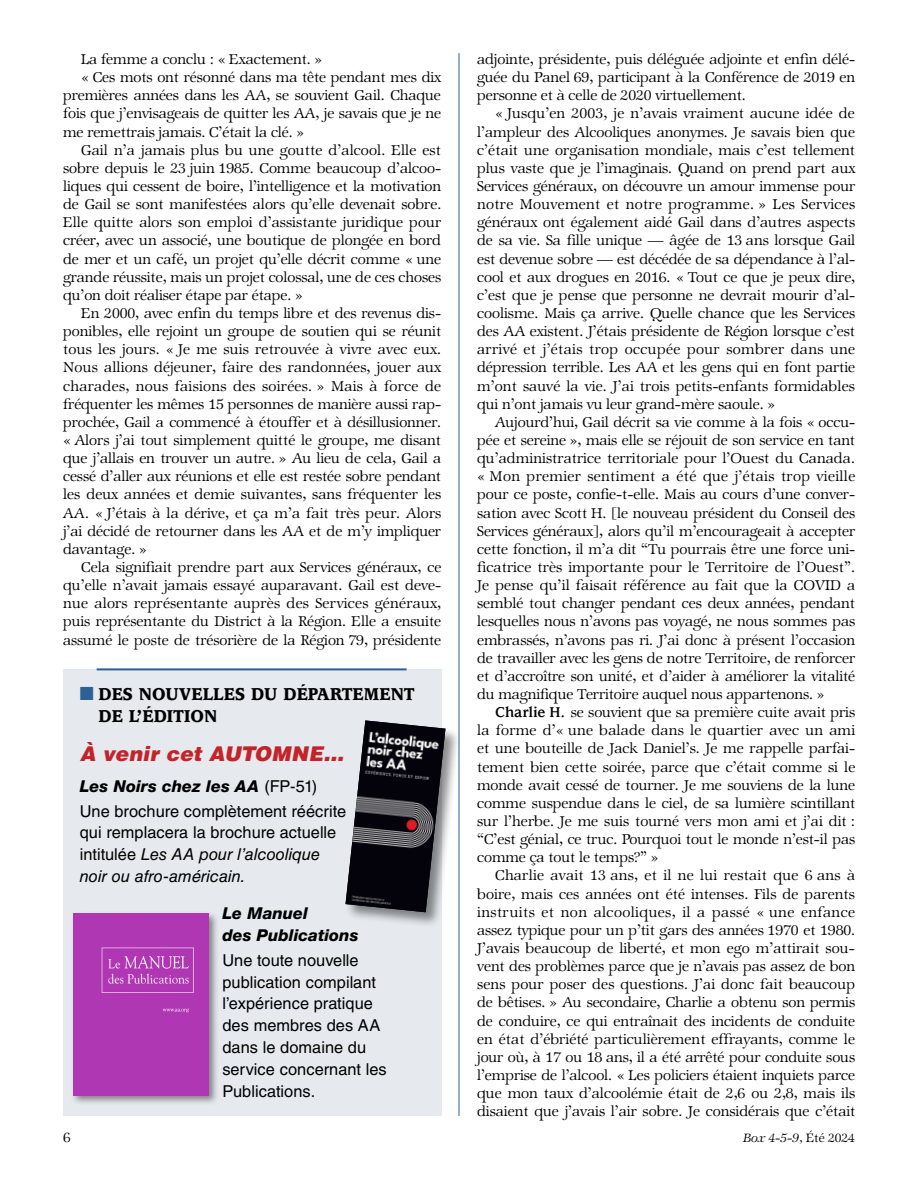
<style>
.page{position:relative;width:918px;height:1188px;background:#fff}
.page>*{position:absolute;margin:0;border:0;box-sizing:border-box;transform-origin:0 0}
.t1{font:italic 900 20.4px "Helvetica LT Std";letter-spacing:.01em;color:#c2242a}
.t2{font:900 19.05px/21.8px "Usherwood Std";color:#000;scale:.94 1}
.t3{font:16.35px/21.9px "Helvetica LT Std";color:#000}
.t4{font:italic 800 16.35px/21.9px "Helvetica Neue LT Std";letter-spacing:.005em;color:#000}
.t5{font:300 15.75px/18.1px "Zapf Internatl IT Cby BT";letter-spacing:-.005em;color:#000;text-align:justify}
.t6{font:300 15.75px "Zapf Internatl IT Cby BT";letter-spacing:.015em;color:#000}
.t7{font:300 15.75px "Zapf Internatl IT Cby BT";letter-spacing:.02em;color:#000}
.t8{font:300 15px "Zapf Internatl IT Cby BT";color:#000}
.t9{font:italic 300 13.5px "Zapf Internatl IT Cby BT";color:#000}
.s1{color:#2e6095}
.s2{font-family:"Helvetica LT Std";font-weight:400;font-style:normal}
.s3{font-style:italic}
.s4{font-family:"Usherwood Std";font-weight:700}
.s5{font-style:normal}
</style>
<div class="page">
<hr style="left:459px;top:53px;width:1px;height:1063px;background:#2e6095">
<div style="left:63px;top:670px;width:378px;height:446px;background:#e6eaee"></div>
<hr style="left:97px;top:668px;width:310px;height:2px;background:#2e6095">
<div style="left:70px;top:910px;width:149px;height:195px;background:#000;opacity:.45"></div>
<div style="left:73px;top:914px;width:136px;height:182px;background:#b037b3"></div>
<div style="left:344px;top:719px;width:117px;height:208px;background:#000;opacity:.45"></div>
<img style="left:346px;top:720px;width:100px;height:192px">
<p class="t5" style="left:81px;top:50px;width:243px">La femme a conclu : « Exactement. »</p>
<p class="t5" style="left:81px;top:68px;width:362px">« Ces mots ont résonné dans ma tête pendant mes dix</p>
<p class="t5" style="left:63px;top:87px;width:379px">premières années dans les AA, se souvient Gail. Chaque</p>
<p class="t5" style="left:63px;top:105px;width:380px">fois que j’envisageais de quitter les AA, je savais que je ne</p>
<p class="t5" style="left:63px;top:123px;width:243px">me remettrais jamais. C’était la clé. »</p>
<p class="t5" style="left:81px;top:141px;width:361px">Gail n’a jamais plus bu une goutte d’alcool. Elle est</p>
<p class="t5" style="left:63px;top:159px;width:380px">sobre depuis le 23 juin 1985. Comme beaucoup d’alcoo-</p>
<p class="t5" style="left:63px;top:177px;width:380px">liques qui cessent de boire, l’intelligence et la motivation</p>
<p class="t5" style="left:63px;top:195px;width:380px">de Gail se sont manifestées alors qu’elle devenait sobre.</p>
<p class="t5" style="left:63px;top:214px;width:379px">Elle quitte alors son emploi d’assistante juridique pour</p>
<p class="t5" style="left:63px;top:232px;width:379px">créer, avec un associé, une boutique de plongée en bord</p>
<p class="t5" style="left:63px;top:250px;width:380px">de mer et un café, un projet qu’elle décrit comme « une</p>
<p class="t5" style="left:63px;top:268px;width:380px">grande réussite, mais un projet colossal, une de ces choses</p>
<p class="t5" style="left:63px;top:286px;width:241px">qu’on doit réaliser étape par étape. »</p>
<p class="t5" style="left:81px;top:304px;width:362px">En 2000, avec enfin du temps libre et des revenus dis-</p>
<p class="t5" style="left:63px;top:322px;width:380px">ponibles, elle rejoint un groupe de soutien qui se réunit</p>
<p class="t6" style="left:63px;top:340px;width:380px">tous les jours. « Je me suis retrouvée à vivre avec eux.</p>
<p class="t5" style="left:63px;top:359px;width:380px">Nous allions déjeuner, faire des randonnées, jouer aux</p>
<p class="t7" style="left:63px;top:376px;width:379px">charades, nous faisions des soirées. » Mais à force de</p>
<p class="t5" style="left:63px;top:395px;width:380px">fréquenter les mêmes 15 personnes de manière aussi rap-</p>
<p class="t5" style="left:63px;top:413px;width:380px">prochée, Gail a commencé à étouffer et à désillusionner.</p>
<p class="t5" style="left:63px;top:431px;width:379px">« Alors j’ai tout simplement quitté le groupe, me disant</p>
<p class="t5" style="left:63px;top:449px;width:380px">que j’allais en trouver un autre. » Au lieu de cela, Gail a</p>
<p class="t5" style="left:63px;top:468px;width:380px">cessé d’aller aux réunions et elle est restée sobre pendant</p>
<p class="t5" style="left:63px;top:486px;width:380px">les deux années et demie suivantes, sans fréquenter les</p>
<p class="t5" style="left:63px;top:504px;width:380px">AA. « J’étais à la dérive, et ça m’a fait très peur. Alors</p>
<p class="t5" style="left:63px;top:522px;width:379px">j’ai décidé de retourner dans les AA et de m’y impliquer</p>
<p class="t5" style="left:63px;top:540px;width:85px">davantage. »</p>
<p class="t5" style="left:81px;top:558px;width:362px">Cela signifiait prendre part aux Services généraux, ce</p>
<p class="t5" style="left:63px;top:576px;width:380px">qu’elle n’avait jamais essayé auparavant. Gail est deve-</p>
<p class="t6" style="left:63px;top:594px;width:380px">nue alors représentante auprès des Services généraux,</p>
<p class="t5" style="left:63px;top:613px;width:380px">puis représentante du District à la Région. Elle a ensuite</p>
<p class="t5" style="left:63px;top:631px;width:380px">assumé le poste de trésorière de la Région 79, présidente</p>
<p class="t2" style="left:98px;top:684px;width:338px;text-indent:-19px"><span class="s1">■</span> DES NOUVELLES DU DÉPARTEMENT<br>DE L’ÉDITION</p>
<p class="t1" style="left:80px;top:741px;width:266px">À venir cet AUTOMNE…</p>
<p class="t4" style="left:80px;top:775px;width:239px">Les Noirs chez les AA <span class="s2">(FP-51)</span></p>
<p class="t3" style="left:80px;top:800px;width:268px">Une brochure complètement réécrite qui remplacera la brochure actuelle intitulée <span class="s3">Les AA pour l’alcoolique noir ou afro-américain.</span></p>
<p class="t4" style="left:222px;top:902px;width:138px">Le Manuel<br>des Publications</p>
<p class="t3" style="left:222px;top:949px;width:166px">Une toute nouvelle publication compilant l’expérience pratique des membres des AA dans le domaine du service concernant les<br>Publications.</p>
<p class="t5" style="left:477px;top:50px;width:380px">adjointe, présidente, puis déléguée adjointe et enfin délé&shy;guée du Panel 69, participant à la Conférence de 2019 en personne et à celle de 2020 virtuellement.</p>
<p class="t5" style="left:477px;top:105px;width:380px;text-indent:18px">« Jusqu’en 2003, je n’avais vraiment aucune idée de l’ampleur des Alcooliques anonymes. Je savais bien que c’était une organisation mondiale, mais c’est tellement plus vaste que je l’imaginais. Quand on prend part aux Services généraux, on découvre un amour immense pour notre Mouvement et notre programme. » Les Services généraux ont également aidé Gail dans d’autres aspects de sa vie. Sa fille unique — âgée de 13 ans lorsque Gail est devenue sobre — est décédée de sa dépendance à l’al&shy;cool et aux drogues en 2016. « Tout ce que je peux dire, c’est que je pense que personne ne devrait mourir d’al&shy;coolisme. Mais ça arrive. Quelle chance que les Services des AA existent. J’étais présidente de Région lorsque c’est arrivé et j’étais trop occupée pour sombrer dans une dépression terrible. Les AA et les gens qui en font partie m’ont sauvé la vie. J’ai trois petits-enfants formidables qui n’ont jamais vu leur grand-mère saoule. »</p>
<p class="t5" style="left:477px;top:413px;width:380px;text-indent:18px">Aujourd’hui, Gail décrit sa vie comme à la fois « occu&shy;pée et sereine », mais elle se réjouit de son service en tant qu’administratrice territoriale pour l’Ouest du Canada. « Mon premier sentiment a été que j’étais trop vieille pour ce poste, confie-t-elle. Mais au cours d’une conver&shy;sation avec Scott H. [le nouveau président du Conseil des Services généraux], alors qu’il m’encourageait à accepter cette fonction, il m’a dit “Tu pourrais être une force uni&shy;ficatrice très importante pour le Territoire de l’Ouest”.<br>Je pense qu’il faisait référence au fait que la COVID a semblé tout changer pendant ces deux années, pendant lesquelles nous n’avons pas voyagé, ne nous sommes pas embrassés, n’avons pas ri. J’ai donc à présent l’occasion de travailler avec les gens de notre Territoire, de renforcer et d’accroître son unité, et d’aider à améliorer la vitalité du magnifique Territoire auquel nous appartenons. »</p>
<p class="t5" style="left:477px;top:703px;width:380px;text-indent:18px"><span class="s4">Charlie H.</span> se souvient que sa première cuite avait pris la forme d’« une balade dans le quartier avec un ami et une bouteille de Jack Daniel’s. Je me rappelle parfai&shy;tement bien cette soirée, parce que c’était comme si le monde avait cessé de tourner. Je me souviens de la lune comme suspendue dans le ciel, de sa lumière scintillant sur l’herbe. Je me suis tourné vers mon ami et j’ai dit : “C’est génial, ce truc. Pourquoi tout le monde n’est-il pas comme ça tout le temps?” »</p>
<p class="t5" style="left:477px;top:867px;width:380px;text-indent:18px">Charlie avait 13 ans, et il ne lui restait que 6 ans à boire, mais ces années ont été intenses. Fils de parents instruits et non alcooliques, il a passé « une enfance assez typique pour un p’tit gars des années 1970 et 1980.<br>J’avais beaucoup de liberté, et mon ego m’attirait sou&shy;vent des problèmes parce que je n’avais pas assez de bon sens pour poser des questions. J’ai donc fait beaucoup de bêtises. » Au secondaire, Charlie a obtenu son permis de conduire, ce qui entraînait des incidents de conduite en état d’ébriété particulièrement effrayants, comme le jour où, à 17 ou 18 ans, il a été arrêté pour conduite sous l’emprise de l’alcool. « Les policiers étaient inquiets parce que mon taux d’alcoolémie était de 2,6 ou 2,8, mais ils disaient que j’avais l’air sobre. Je considérais que c’était</p>
<p class="t8" style="left:63px;top:1128px;width:9px">6</p>
<p class="t9" style="left:744px;top:1130px;width:113px">Box 4-5-9, <span class="s5">Été 2024</span></p>
</div>
